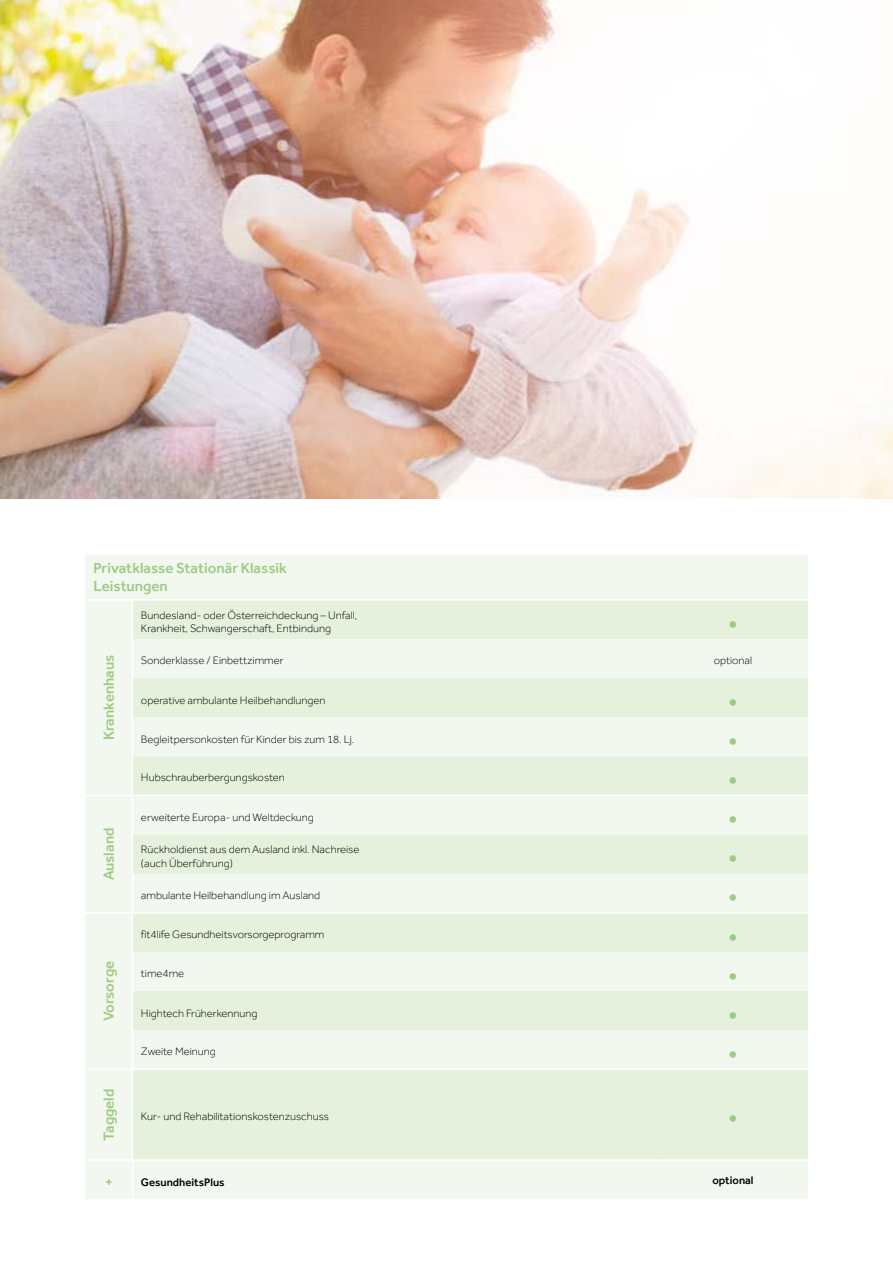
<style>
.page{position:relative;width:893px;height:1263px;background:#fff}
.page>*{position:absolute;margin:0;border:0;box-sizing:border-box;transform-origin:0 0}
.t1{font:300 30px "Effra";color:#9ecb84}
.t2{font:500 15px/18px "Effra";color:#9ecb84}
.t3{font:300 11.25px/13.5px "Effra";color:#000}
.t4{font:500 11.25px "Effra";color:#000}
</style>
<div class="page">
<div style="left:85px;top:555px;width:723px;height:644px;background:#f2f8ef"></div>
<svg style="left:133px;top:601px;width:675px;height:558px;fill:#e5f0dd"></svg>
<hr style="left:132px;top:601px;width:1px;height:38px;background:#fff">
<hr style="left:132px;top:639px;width:1px;height:39px;background:#fff">
<hr style="left:132px;top:678px;width:1px;height:39px;background:#fff">
<hr style="left:132px;top:717px;width:1px;height:39px;background:#fff">
<hr style="left:132px;top:756px;width:1px;height:39px;background:#fff">
<hr style="left:132px;top:796px;width:1px;height:38px;background:#fff">
<hr style="left:132px;top:834px;width:1px;height:40px;background:#fff">
<hr style="left:132px;top:874px;width:1px;height:38px;background:#fff">
<hr style="left:132px;top:913px;width:1px;height:39px;background:#fff">
<hr style="left:132px;top:952px;width:1px;height:39px;background:#fff">
<hr style="left:132px;top:991px;width:1px;height:39px;background:#fff">
<hr style="left:132px;top:1030px;width:1px;height:38px;background:#fff">
<hr style="left:132px;top:1070px;width:1px;height:89px;background:#fff">
<hr style="left:132px;top:1161px;width:1px;height:38px;background:#fff">
<hr style="left:85px;top:599px;width:47px;height:2px;background:#fff">
<hr style="left:132px;top:599px;width:526px;height:2px;background:#fff">
<hr style="left:658px;top:599px;width:150px;height:2px;background:#fff">
<hr style="left:85px;top:795px;width:47px;height:1px;background:#fff">
<hr style="left:85px;top:912px;width:47px;height:1px;background:#fff">
<hr style="left:85px;top:1068px;width:47px;height:2px;background:#fff">
<hr style="left:85px;top:1159px;width:47px;height:2px;background:#fff">
<hr style="left:132px;top:795px;width:526px;height:1px;background:#fff">
<hr style="left:658px;top:795px;width:150px;height:1px;background:#fff">
<hr style="left:132px;top:912px;width:526px;height:1px;background:#fff">
<hr style="left:658px;top:912px;width:150px;height:1px;background:#fff">
<hr style="left:132px;top:1068px;width:526px;height:2px;background:#fff">
<hr style="left:658px;top:1068px;width:150px;height:2px;background:#fff">
<hr style="left:132px;top:1159px;width:526px;height:2px;background:#fff">
<hr style="left:658px;top:1159px;width:150px;height:2px;background:#fff">
<img style="left:0;top:0;width:893px;height:498px">
<h2 class="t2" style="left:94px;top:559px;width:195px">Privatklasse Stationär Klassik<br>Leistungen</h2>
<h2 class="t2" style="left:100px;top:740px;width:87px;rotate:-90deg">Krankenhaus</h2>
<h2 class="t2" style="left:100px;top:880px;width:54px;rotate:-90deg">Ausland</h2>
<h2 class="t2" style="left:100px;top:1021px;width:62px;rotate:-90deg">Vorsorge</h2>
<h2 class="t2" style="left:100px;top:1140px;width:53px;rotate:-90deg">Taggeld</h2>
<p class="t3" style="left:141px;top:608px;width:218px">Bundesland- oder Österreichdeckung – Unfall,<br>Krankheit, Schwangerschaft, Entbindung</p>
<h1 class="t1" style="left:728px;top:605px;width:12px">•</h1>
<p class="t3" style="left:141px;top:654px;width:144px">Sonderklasse / Einbettzimmer</p>
<p class="t3" style="left:714px;top:654px;width:40px">optional</p>
<p class="t3" style="left:141px;top:693px;width:186px">operative ambulante Heilbehandlungen</p>
<h1 class="t1" style="left:728px;top:683px;width:12px">•</h1>
<p class="t3" style="left:141px;top:732px;width:215px">Begleitpersonkosten für Kinder bis zum 18. Lj.</p>
<h1 class="t1" style="left:728px;top:722px;width:12px">•</h1>
<p class="t3" style="left:141px;top:771px;width:145px">Hubschrauberbergungskosten</p>
<h1 class="t1" style="left:728px;top:761px;width:12px">•</h1>
<p class="t3" style="left:141px;top:810px;width:174px">erweiterte Europa- und Weltdeckung</p>
<h1 class="t1" style="left:728px;top:800px;width:12px">•</h1>
<p class="t3" style="left:141px;top:843px;width:220px">Rückholdienst aus dem Ausland inkl. Nachreise (auch Überführung)</p>
<h1 class="t1" style="left:728px;top:839px;width:12px">•</h1>
<p class="t3" style="left:141px;top:888px;width:181px">ambulante Heilbehandlung im Ausland</p>
<h1 class="t1" style="left:728px;top:878px;width:12px">•</h1>
<p class="t3" style="left:141px;top:928px;width:185px">fit4life Gesundheitsvorsorgeprogramm</p>
<h1 class="t1" style="left:728px;top:918px;width:12px">•</h1>
<p class="t3" style="left:141px;top:967px;width:45px">time4me</p>
<h1 class="t1" style="left:728px;top:957px;width:12px">•</h1>
<p class="t3" style="left:141px;top:1006px;width:118px">Hightech Früherkennung</p>
<h1 class="t1" style="left:728px;top:996px;width:12px">•</h1>
<p class="t3" style="left:141px;top:1045px;width:76px">Zweite Meinung</p>
<h1 class="t1" style="left:728px;top:1035px;width:12px">•</h1>
<p class="t3" style="left:141px;top:1110px;width:190px">Kur- und Rehabilitationskostenzuschuss</p>
<h1 class="t1" style="left:728px;top:1099px;width:12px">•</h1>
<h2 class="t2" style="left:105px;top:1172px;width:10px">+</h2>
<p class="t4" style="left:141px;top:1175px;width:85px">GesundheitsPlus</p>
<p class="t4" style="left:712px;top:1173px;width:43px">optional</p>
</div>
